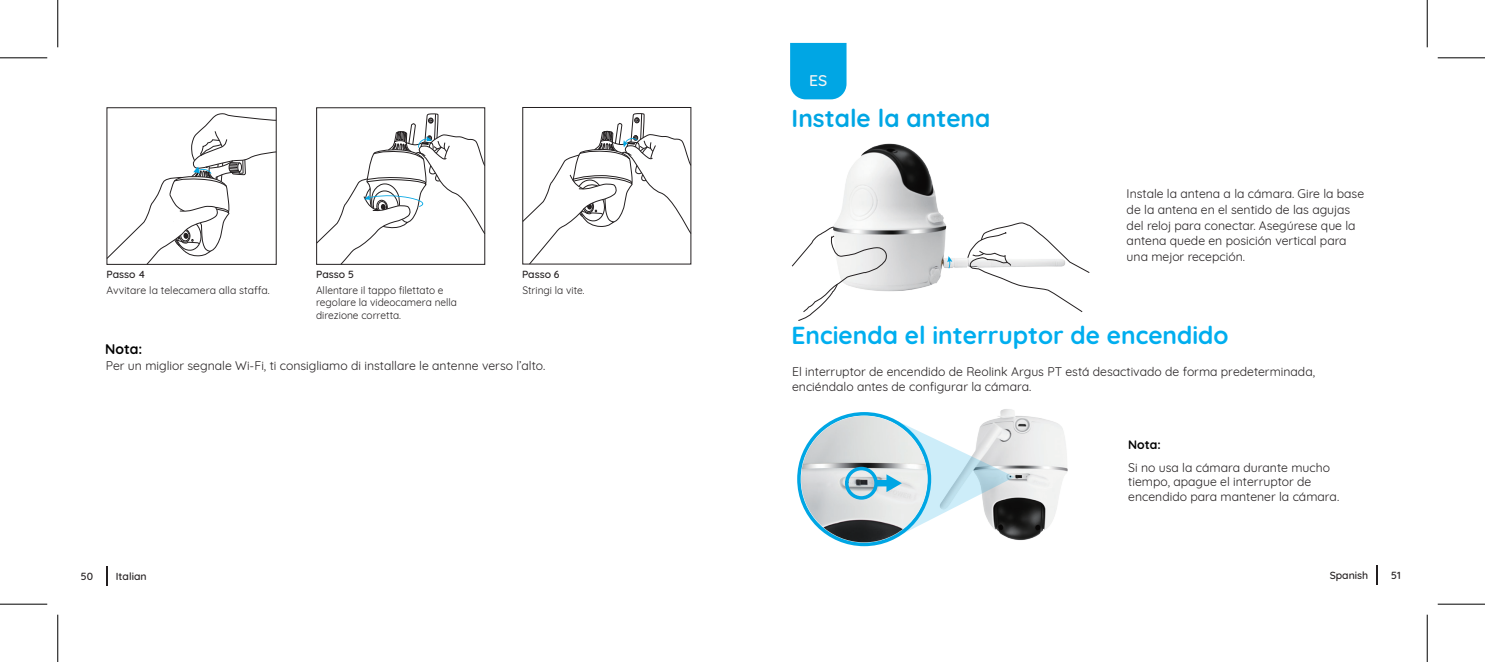
<style>
.page{position:relative;width:1485px;height:662px;background:#fff}
.page>*{position:absolute;margin:0;border:0;box-sizing:border-box;transform-origin:0 0}
.t1{font:700 24.5px "Quicksand";color:#00aeef}
.t2{font:700 24.5px "Quicksand";color:#00a6e4}
.t3{font:500 15.75px "Quicksand";color:#f2f3f4}
.t4{font:700 14px "Quicksand";color:#000}
.t5{font:12.25px/15.8px "Quicksand";color:#231f20}
.t6{font:700 12.25px "Quicksand";color:#000}
.t7{font:10.5px/12.2px "Quicksand";color:#231f20}
.t8{font:500 10.5px "Quicksand";color:#231f20}
.s1{color:#030303}
</style>
<div class="page">
<div style="left:790px;top:43px;width:56px;height:56px;background:#00a6e4"></div>
<div style="left:107px;top:107px;width:170px;height:157px;background:#fff;border:1px solid #231f20"></div>
<svg style="left:106px;top:113px;width:171px;height:152px"></svg>
<svg style="left:522px;top:107px;width:170px;height:157px"></svg>
<div style="left:316px;top:107px;width:169px;height:157px;background:#fff;border:1px solid #231f20"></div>
<svg style="left:316px;top:113px;width:170px;height:152px"></svg>
<img style="left:992px;top:409px;width:76px;height:132px">
<div style="left:797px;top:412px;width:134px;height:134px;border:4px solid #00a6e4;border-radius:50%"></div>
<img style="left:801px;top:415px;width:126px;height:127px;border-radius:63px">
<svg style="left:876px;top:420px;width:138px;height:120px"></svg>
<div style="left:845px;top:466px;width:33px;height:33px;border:3px solid #00a6e4;border-radius:50%"></div>
<img style="left:834px;top:143px;width:133px;height:149px">
<svg style="left:967px;top:222px;width:123px;height:90px"></svg>
<svg style="left:947px;top:256px;width:5px;height:12px"></svg>
<svg style="left:791px;top:225px;width:97px;height:96px"></svg>
<hr style="left:1376px;top:564px;width:2px;height:20px;background:#231f20">
<hr style="left:106px;top:565px;width:2px;height:20px;background:#231f20">
<hr style="left:0;top:57px;width:47px;height:1px;background:#000">
<hr style="left:1437px;top:57px;width:48px;height:1px;background:#000">
<hr style="left:0;top:603px;width:47px;height:1px;background:#000">
<hr style="left:1437px;top:603px;width:48px;height:1px;background:#000">
<hr style="left:57px;top:0;width:1px;height:47px;background:#000">
<hr style="left:57px;top:614px;width:1px;height:47px;background:#000">
<hr style="left:1427px;top:0;width:1px;height:47px;background:#000">
<hr style="left:1427px;top:614px;width:1px;height:47px;background:#000">
<p class="t3" style="left:809px;top:68px;width:20px">ES</p>
<p class="t8" style="left:107px;top:265px;width:40px">Passo 4</p>
<p class="t7" style="left:106px;top:283px;width:165px">Avvitare la telecamera alla staffa.</p>
<p class="t4" style="left:105px;top:337px;width:39px">Nota<span class="s1">:</span></p>
<p class="t8" style="left:316px;top:265px;width:39px">Passo 5</p>
<p class="t7" style="left:316px;top:283px;width:142px">Allentare il tappo filettato e regolare la videocamera nella direzione corretta.</p>
<p class="t8" style="left:522px;top:265px;width:39px">Passo 6</p>
<p class="t7" style="left:522px;top:283px;width:64px">Stringi la vite.</p>
<p class="t5" style="left:106px;top:356px;width:441px">Per un miglior segnale Wi-Fi, ti consigliamo di installare le antenne verso l’alto.</p>
<h1 class="t2" style="left:791px;top:98px;width:200px">Instale la antena</h1>
<p class="t5" style="left:1126px;top:184px;width:239px">Instale la antena a la cámara. Gire la base de la antena en el sentido de las agujas del reloj para conectar. Asegúrese que la antena quede en posición vertical para una mejor recepción.</p>
<h1 class="t1" style="left:791px;top:314px;width:438px">Encienda el interruptor de encendido</h1>
<p class="t5" style="left:792px;top:363px;width:524px;line-height:14.7px">El interruptor de encendido de Reolink Argus PT está desactivado de forma predeterminada, enciéndalo antes de configurar la cámara.</p>
<p class="t6" style="left:1128px;top:434px;width:34px">Nota:</p>
<p class="t5" style="left:1128px;top:458px;width:212px;line-height:14.7px">Si no usa la cámara durante mucho tiempo, apague el interruptor de encendido para mantener la cámara.</p>
<p class="t8" style="left:81px;top:567px;width:14px">50</p>
<p class="t8" style="left:116px;top:567px;width:32px">Italian</p>
<p class="t8" style="left:1329px;top:566px;width:40px">Spanish</p>
<p class="t8" style="left:1391px;top:566px;width:11px">51</p>
</div>
